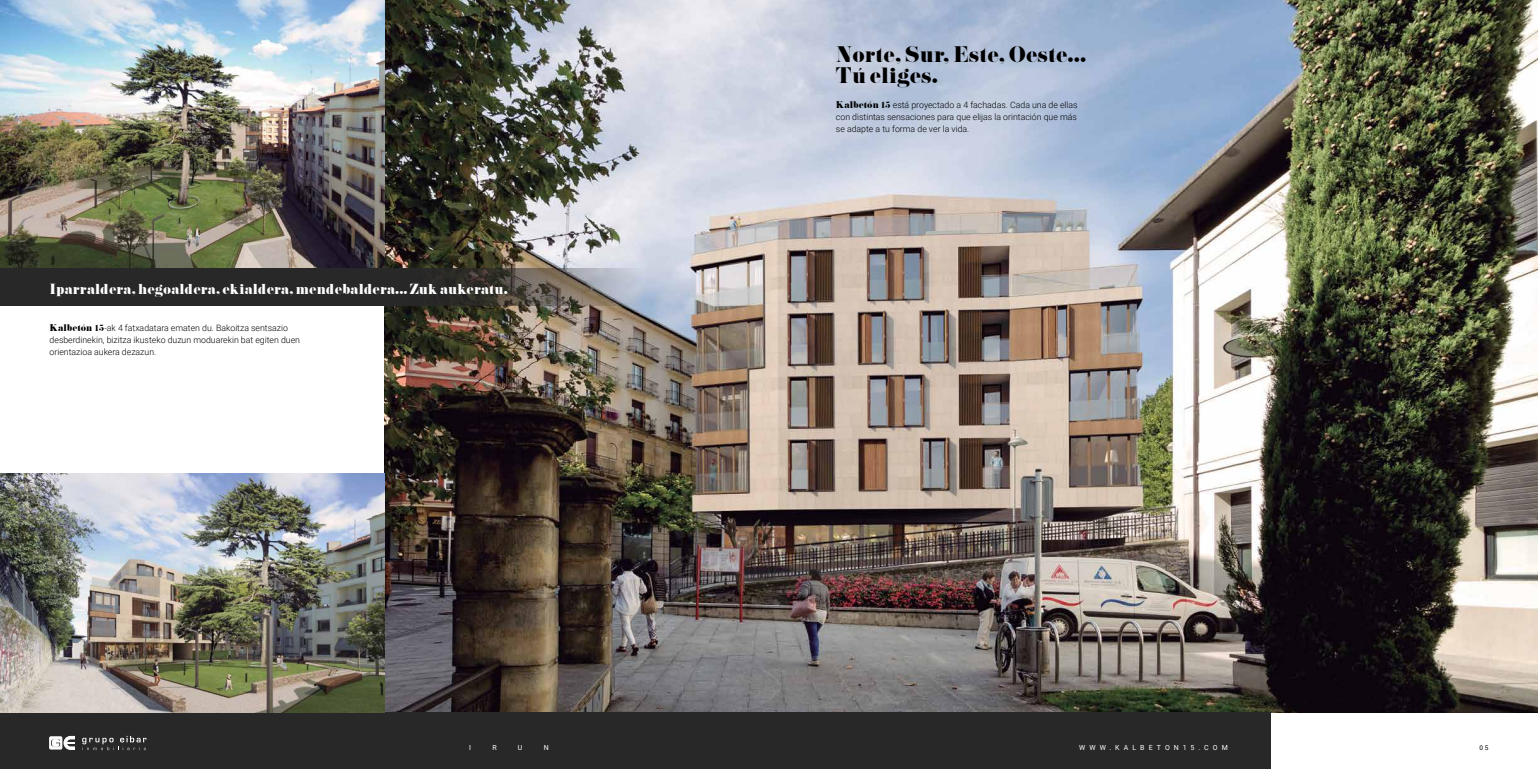
<style>
.page{position:relative;width:1538px;height:769px;background:#fff}
.page>*{position:absolute;margin:0;border:0;box-sizing:border-box;transform-origin:0 0}
.t1{font:20.12px/21px "Pistilli";color:#000}
.t2{font:13.12px "Pistilli";color:#fff}
.t3{font:300 8.75px/12.2px "Roboto";color:#000}
.t4{font:7px "Roboto";letter-spacing:.575em;color:#fff}
.t5{font:6.48px "Roboto";color:#000}
.s1{font-family:"Pistilli";font-weight:400}
</style>
<div class="page">
<img style="left:384px;top:0;width:1154px;height:712px">
<div style="left:0;top:712px;width:1270px;height:57px;background:#292829"></div>
<svg style="left:82px;top:736px;width:65px;height:14px"></svg>
<svg style="left:50px;top:736px;width:25px;height:14px"></svg>
<img style="left:0;top:0;width:384px;height:268px">
<img style="left:0;top:474px;width:384px;height:238px">
<svg style="left:0;top:268px;width:727px;height:37px;background:#4d4c4c"></svg>
<h1 class="t1" style="left:836px;top:44px;width:252px">Norte, Sur, Este, Oeste...<br>Tú eliges.</h1>
<h2 class="t2" style="left:50px;top:280px;width:460px">Iparraldera, hegoaldera, ekialdera, mendebaldera... Zuk aukeratu.</h2>
<p class="t3" style="left:50px;top:321px;width:252px"><span class="s1">Kalbetón 15</span>-ak 4 fatxadatara ematen du. Bakoitza sentsazio desberdinekin, bizitza ikusteko duzun moduarekin bat egiten duen orientazioa aukera dezazun.</p>
<p class="t3" style="left:836px;top:98px;width:243px;text-align:justify"><span class="s1">Kalbetón 15</span> está proyectado a 4 fachadas. Cada una de ellas con distintas sensaciones para que elijas la orintación que más se adapte a tu forma de ver la vida.</p>
<p class="t4" style="left:469px;top:743px;width:21px">IRUN</p>
<p class="t4" style="left:1079px;top:743px;width:45px">WWW.KALBETO</p>
<p class="t4" style="left:1174px;top:743px;width:39px">N15.COM</p>
<p class="t5" style="left:1479px;top:743px;width:11px">0 5</p>
</div>
